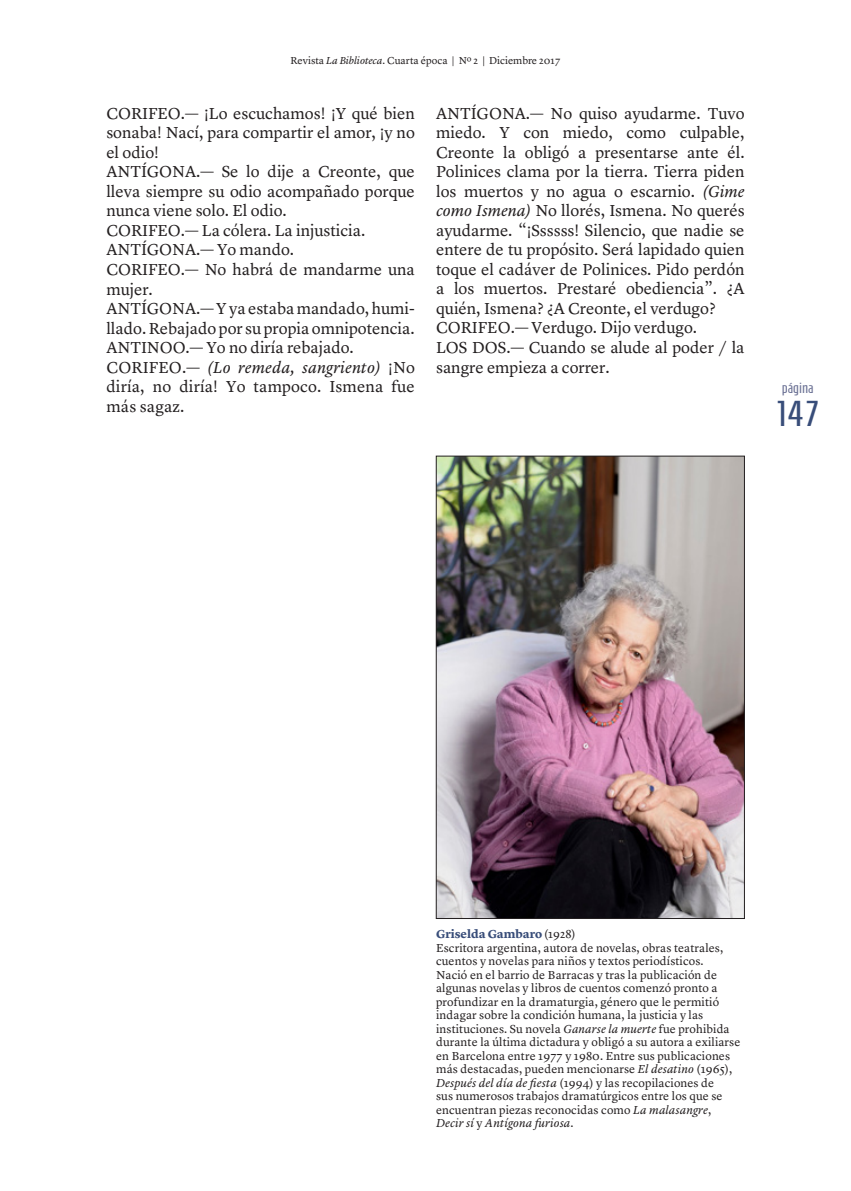
<style>
.page{position:relative;width:851px;height:1191px;background:#fff}
.page>*{position:absolute;margin:0;border:0;box-sizing:border-box;transform-origin:0 0}
.t1{font:36px "Homenaje";color:#384d79}
.t2{font:16.5px/19.5px "Lyon Text";color:#231f20}
.t3{font:15px "Homenaje";color:#6c7295}
.t4{font:12px/13.5px "Lyon Text";letter-spacing:.01em;color:#231f20}
.t5{font:10.5px "Lyon Text";color:#231f20}
.s1{font-style:italic}
.s2{font-weight:700;color:#384d79}
</style>
<div class="page">
<img style="left:438px;top:458px;width:304px;height:458px">
<div style="left:436px;top:456px;width:308px;height:462px;border:1px solid #231f20"></div>
<p class="t5" style="left:290px;top:52px;width:271px">Revista <span class="s1">La Biblioteca</span>. Cuarta época | Nº 2 | Diciembre 2017</p>
<p class="t2" style="left:106px;top:102px;width:310px">CORIFEO.— ¡Lo escuchamos! ¡Y qué bien sonaba! Nací, para compartir el amor, ¡y no el odio!<br>ANTÍGONA.— Se lo dije a Creonte, que lleva siempre su odio acompañado porque nunca viene solo. El odio.<br>CORIFEO.— La cólera. La injusticia.<br>ANTÍGONA.— Yo mando.<br>CORIFEO.— No habrá de mandarme una mujer.<br>ANTÍGONA.— Y ya estaba mandado, humi&shy;llado. Rebajado por su propia omnipotencia.<br>ANTINOO.— Yo no diría rebajado.<br>CORIFEO.— <span class="s1">(Lo remeda, sangriento)</span> ¡No diría, no diría! Yo tampoco. Ismena fue más sagaz.</p>
<p class="t2" style="left:436px;top:102px;width:310px">ANTÍGONA.— No quiso ayudarme. Tuvo miedo. Y con miedo, como culpable, Creonte la obligó a presentarse ante él.<br>Polinices clama por la tierra. Tierra piden los muertos y no agua o escarnio. <span class="s1">(Gime como Ismena)</span> No llorés, Ismena. No querés ayudarme. “¡Ssssss! Silencio, que nadie se entere de tu propósito. Será lapidado quien toque el cadáver de Polinices. Pido perdón a los muertos. Prestaré obediencia”. ¿A quién, Ismena? ¿A Creonte, el verdugo?<br>CORIFEO.— Verdugo. Dijo verdugo.<br>LOS DOS.— Cuando se alude al poder / la sangre empieza a correr.</p>
<p class="t3" style="left:781px;top:380px;width:33px">página</p>
<h1 class="t1" style="left:775px;top:393px;width:45px">147</h1>
<p class="t4" style="left:436px;top:926px;width:306px"><span class="s2">Griselda Gambaro</span> (1928)<br>Escritora argentina, autora de novelas, obras teatrales, cuentos y novelas para niños y textos periodísticos.<br>Nació en el barrio de Barracas y tras la publicación de algunas novelas y libros de cuentos comenzó pronto a profundizar en la dramaturgia, género que le permitió indagar sobre la condición humana, la justicia y las instituciones. Su novela <span class="s1">Ganarse la muerte</span> fue prohibida durante la última dictadura y obligó a su autora a exiliarse en Barcelona entre 1977 y 1980. Entre sus publicaciones más destacadas, pueden mencionarse <span class="s1">El desatino</span> (1965), <span class="s1">Después del día de fiesta</span> (1994) y las recopilaciones de<br>sus numerosos trabajos dramatúrgicos entre los que se encuentran piezas reconocidas como <span class="s1">La malasangre</span>, <span class="s1">Decir sí</span> y <span class="s1">Antígona furiosa</span>.</p>
</div>
